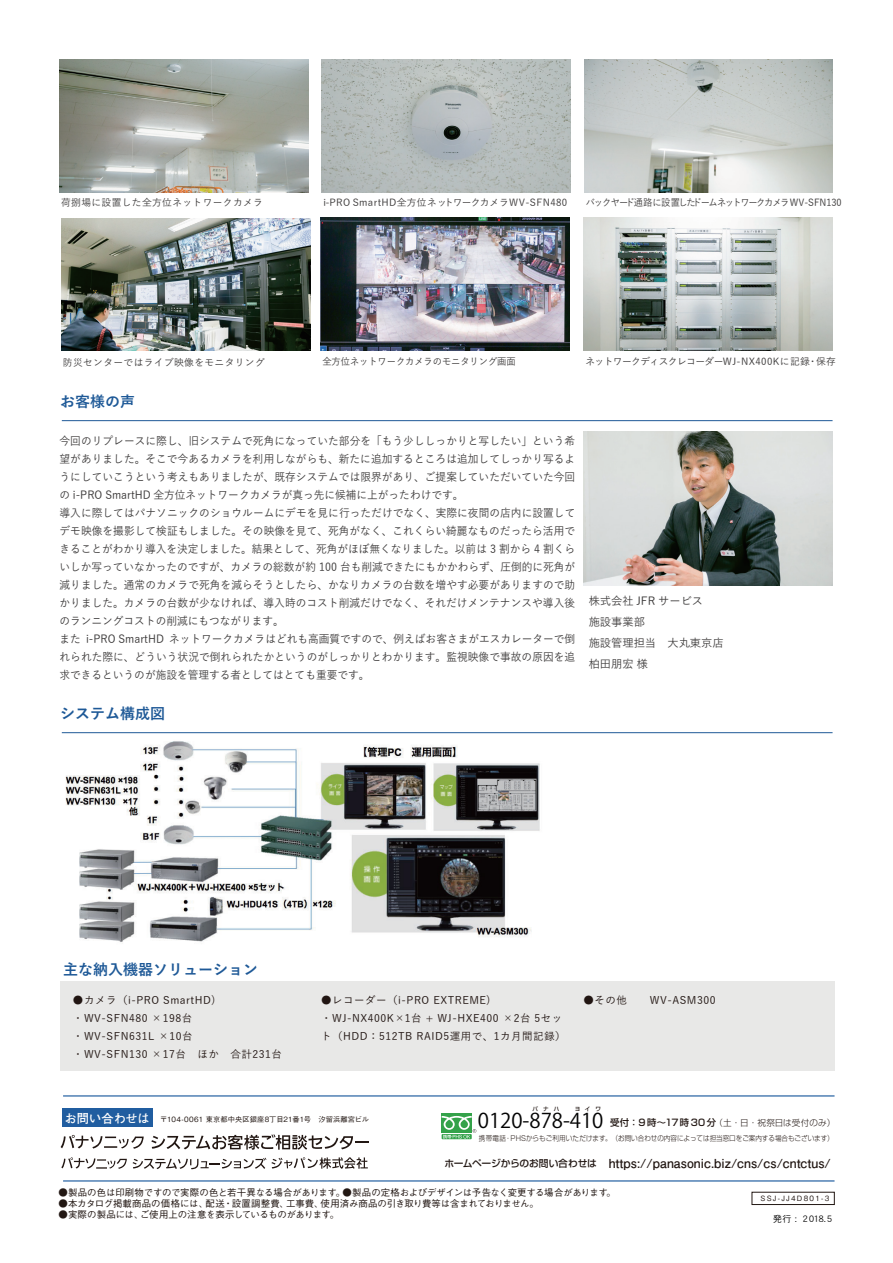
<style>
.page{position:relative;width:893px;height:1263px;background:#fff}
.page>*{position:absolute;margin:0;border:0;box-sizing:border-box;transform-origin:0 0}
.t1{font:20.25px "Koz Go Pr 6 N";color:#030303}
.t2{font:700 15px "Yu Go";color:#1e5997}
.t3{font:700 12.45px "Futo Go B101 Pro";color:#221713}
.t4{font:500 11.25px/18px "Yu Go";letter-spacing:.005em;color:#3c3a3a;scale:.95 1}
.t5{font:500 11.25px/21px "Yu Go";letter-spacing:.005em;color:#3c3a3a}
.t6{font:500 10.5px/18px "Yu Go";letter-spacing:.05em;color:#211512}
.t7{font:500 9.75px "Yu Go";letter-spacing:.035em;color:#3c3a3a}
.t8{font:500 9.75px "Yu Go";letter-spacing:-.12em;color:#3c3a3a;scale:.95 1}
.t9{font:500 9.75px "Yu Go";letter-spacing:-.06em;color:#3c3a3a}
.t10{font:500 9.75px "Yu Go";letter-spacing:-.005em;color:#3c3a3a;scale:.95 1}
.t11{font:500 9.45px "Gothic BBB Pro";letter-spacing:-.015em;color:#221713}
.t12{font:9px "DFHS Gothic W3 MP RKSJ H";letter-spacing:.035em;color:#030303}
.t13{font:300 8.55px "Shin Go Pro";letter-spacing:.015em;color:#221713}
.t14{font:300 7.2px "Shin Go Pro";color:#221713;scale:.9 1}
.t15{font:500 7.2px "Gothic BBB Pro";letter-spacing:.015em;color:#221713}
.t16{font:500 7.2px "Gothic BBB Pro";letter-spacing:.175em;color:#221713}
.t17{font:500 5.55px "Shin Go Pro";letter-spacing:.895em;color:#221713}
.s1{font-family:"Futo Go B101 Pro";font-weight:700;font-size:12.3px;color:#fff}
.s2{font-weight:500;font-size:9.3px}
.s3{font-family:"Shin Go Pro";font-weight:500;font-size:9.75px}
</style>
<div class="page">
<div style="left:60px;top:981px;width:774px;height:90px;background:#e8e8e7"></div>
<div style="left:752px;top:1192px;width:82px;height:13px;border:1px solid #221713"></div>
<hr style="left:63px;top:1180px;width:771px;height:1px;background:#205da0">
<hr style="left:63px;top:1095px;width:771px;height:1px;background:#205da0">
<div style="left:442px;top:1113px;width:30px;height:19px;background:#34a24a"></div>
<svg style="left:442px;top:1134px;width:30px;height:5px"></svg>
<svg style="left:442px;top:1116px;width:34px;height:22px"></svg>
<img style="left:60px;top:60px;width:248px;height:132px">
<img style="left:322px;top:60px;width:249px;height:132px">
<img style="left:584px;top:60px;width:249px;height:132px">
<img style="left:61px;top:218px;width:249px;height:132px">
<img style="left:321px;top:218px;width:249px;height:132px">
<img style="left:584px;top:218px;width:249px;height:132px">
<img style="left:584px;top:431px;width:249px;height:155px">
<img style="left:61px;top:732px;width:495px;height:210px">
<div style="left:62px;top:1109px;width:90px;height:18px;background:#205da0"></div>
<svg style="left:61px;top:1157px;width:66px;height:12px"></svg>
<svg style="left:151px;top:1134px;width:218px;height:16px"></svg>
<svg style="left:61px;top:1135px;width:83px;height:14px"></svg>
<svg style="left:133px;top:1157px;width:235px;height:12px"></svg>
<hr style="left:62px;top:420px;width:770px;height:1px;background:#1e5997">
<hr style="left:62px;top:732px;width:770px;height:1px;background:#1e5997">
<p class="t7" style="left:61px;top:194px;width:203px">荷捌場に設置した全方位ネットワークカメラ</p>
<p class="t7" style="left:323px;top:194px;width:245px">i-PRO SmartHD全方位ネットワークカメラWV-SFN480</p>
<p class="t8" style="left:586px;top:194px;width:271px">バックヤード通路に設置したドームネットワークカメラWV-SFN130</p>
<p class="t7" style="left:63px;top:353px;width:203px">防災センターではライブ映像をモニタリング</p>
<p class="t10" style="left:322px;top:353px;width:205px">全方位ネットワークカメラのモニタリング画面</p>
<p class="t9" style="left:585px;top:353px;width:252px">ネットワークディスクレコーダーWJ-NX400Kに記録・保存</p>
<h2 class="t2" style="left:60px;top:393px;width:76px">お客様の声</h2>
<p class="t4" style="left:59px;top:431px;width:545px">今回のリプレースに際し、旧システムで死角になっていた部分を「もう少ししっかりと写したい」という希望がありました。そこで今あるカメラを利用しながらも、新たに追加するところは追加してしっかり写るようにしていこうという考えもありましたが、既存システムでは限界があり、ご提案していただいていた今回の i-PRO SmartHD 全方位ネットワークカメラが真っ先に候補に上がったわけです。<br>導入に際してはパナソニックのショウルームにデモを見に行っただけでなく、実際に夜間の店内に設置してデモ映像を撮影して検証もしました。その映像を見て、死角がなく、これくらい綺麗なものだったら活用できることがわかり導入を決定しました。結果として、死角がほぼ無くなりました。以前は 3 割から 4 割くらいしか写っていなかったのですが、カメラの総数が約 100 台も削減できたにもかかわらず、圧倒的に死角が減りました。通常のカメラで死角を減らそうとしたら、かなりカメラの台数を増やす必要がありますので助かりました。カメラの台数が少なければ、導入時のコスト削減だけでなく、それだけメンテナンスや導入後のランニングコストの削減にもつながります。<br>また i-PRO SmartHD ネットワークカメラはどれも高画質ですので、例えばお客さまがエスカレーターで倒れられた際に、どういう状況で倒れられたかというのがしっかりとわかります。監視映像で事故の原因を追求できるというのが施設を管理する者としてはとても重要です。</p>
<h2 class="t2" style="left:60px;top:705px;width:107px">システム構成図</h2>
<p class="t5" style="left:589px;top:589px;width:136px">株式会社 JFR サービス<br>施設事業部<br>施設管理担当　大丸東京店柏田朋宏 様</p>
<h2 class="t2" style="left:63px;top:961px;width:197px">主な納入機器ソリューション</h2>
<p class="t6" style="left:73px;top:990px;width:211px">●カメラ（i-PRO SmartHD)・WV-SFN480 ×198台<br>・WV-SFN631L ×10台<br>・WV-SFN130 ×17台　ほか　合計231台</p>
<p class="t6" style="left:321px;top:990px;width:246px">●レコーダー（i-PRO EXTREME)・WJ-NX400K×1台 + WJ-HXE400 ×2台 5セット（HDD：512TB RAID5運用で、1カ月間記録）</p>
<p class="t6" style="left:584px;top:990px;width:133px">●その他　　WV-ASM300</p>
<p class="t15" style="left:65px;top:1113px;width:306px"><span class="s1">お問い合わせは</span> 〒104-0061 東京都中央区銀座8丁目21番1号　汐留浜離宮ビル</p>
<p class="t17" style="left:532px;top:1104px;width:28px">パナハ</p>
<p class="t17" style="left:575px;top:1104px;width:28px">ヨイワ</p>
<p class="t14" style="left:479px;top:1132px;width:396px">携帯電話・PHSからもご利用いただけます。（お問い合わせの内容によっては担当窓口をご案内する場合もございます）</p>
<h1 class="t1" style="left:478px;top:1109px;width:127px">0120-878-410</h1>
<p class="t13" style="left:610px;top:1115px;width:227px"><span class="s2">受付：9 時～17時30 分</span>（土・日・祝祭日は受付のみ）</p>
<p class="t3" style="left:444px;top:1154px;width:388px"><span class="s3">ホームページからのお問い合わせは</span> https://panasonic.biz/cns/cs/cntctus/</p>
<p class="t11" style="left:58px;top:1184px;width:559px">●製品の色は印刷物ですので実際の色と若干異なる場合があります。●製品の定格およびデザインは予告なく変更する場合があります。</p>
<p class="t11" style="left:58px;top:1196px;width:482px">●本カタログ掲載商品の価格には、配送・設置調整費、工事費、使用済み商品の引き取り費等は含まれておりません。</p>
<p class="t11" style="left:58px;top:1207px;width:282px">●実際の製品には、ご使用上の注意を表示しているものがあります。</p>
<p class="t16" style="left:760px;top:1192px;width:70px">SSJ-JJ4D801-3</p>
<p class="t12" style="left:773px;top:1214px;width:61px">発行 : 2018. 5</p>
</div>
